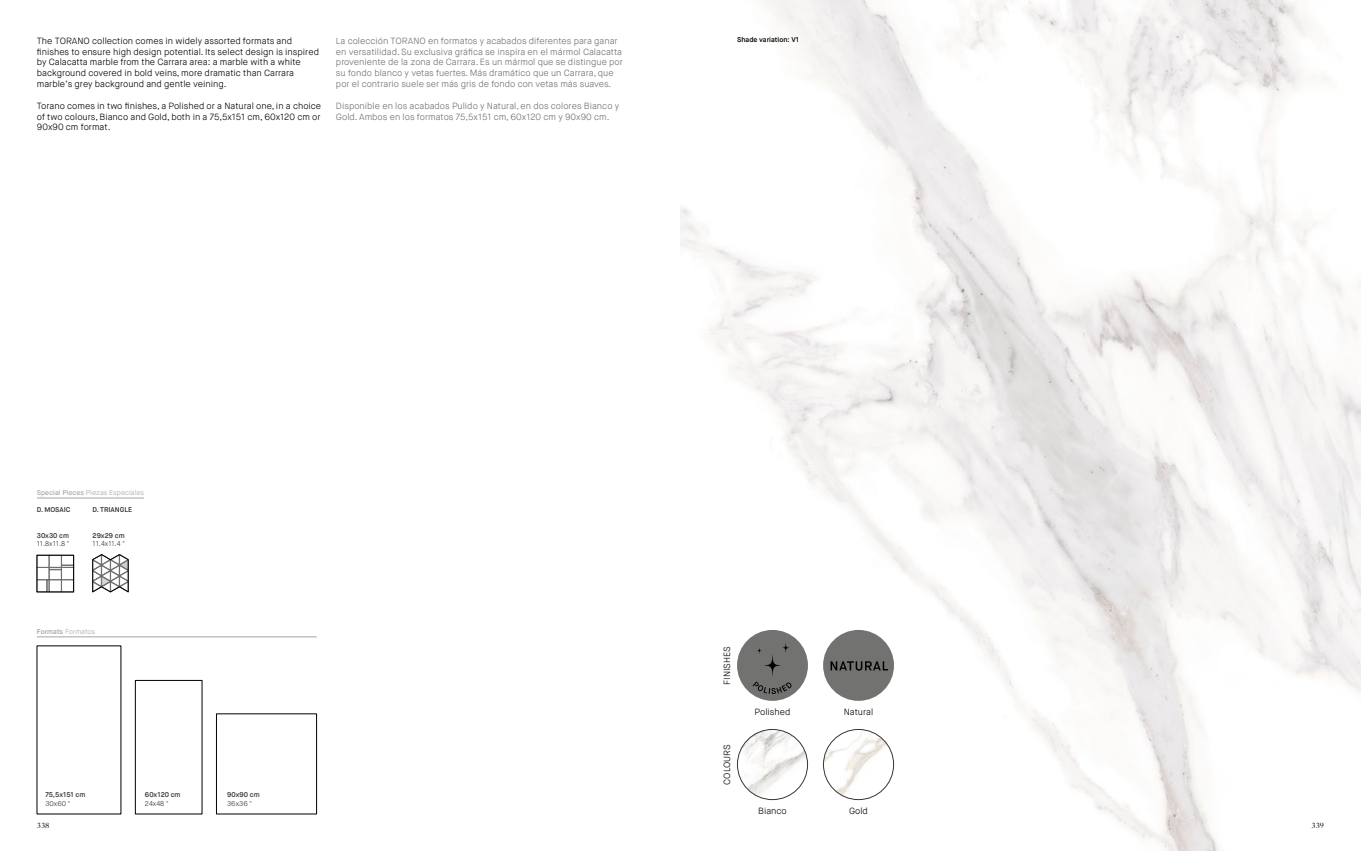
<style>
.page{position:relative;width:1361px;height:851px;background:#fff}
.page>*{position:absolute;margin:0;border:0;box-sizing:border-box;transform-origin:0 0}
.t1{font:300 9px/10.8px "Maison Neue";color:#000}
.t2{font:300 9px/10.8px "Maison Neue";color:#706f6f}
.t3{font:600 7px "Maison Neue";color:#373636}
.t4{font:300 7px "Maison Neue";color:#a6a5a5}
.t5{font:300 7px "Maison Neue";color:#373636}
.t6{font:600 7px "Maison Neue";color:#000}
.t7{font:7px "Newsreader Display";color:#000}
.s1{font-weight:500}
.s2{font-weight:600}
</style>
<div class="page">
<img style="left:680px;top:0;width:681px;height:850px">
<img style="left:737px;top:729px;width:70px;height:70px;border-radius:35px">
<div style="left:737px;top:729px;width:70px;height:70px;border:1px solid #373636;border-radius:50%"></div>
<img style="left:823px;top:729px;width:70px;height:70px;border-radius:35px">
<div style="left:823px;top:729px;width:70px;height:70px;border:1px solid #373636;border-radius:50%"></div>
<div style="left:135px;top:680px;width:67px;height:134px;border:1px solid #000"></div>
<hr style="left:37px;top:636px;width:280px;height:1px;background:#a6a5a5">
<hr style="left:37px;top:497px;width:107px;height:1px;background:#a6a5a5">
<div style="left:216px;top:713px;width:101px;height:101px;border:1px solid #000"></div>
<div style="left:62px;top:579px;width:12px;height:13px;border:1px solid #706f6f"></div>
<div style="left:37px;top:555px;width:12px;height:12px;border:1px solid #706f6f"></div>
<div style="left:37px;top:567px;width:12px;height:12px;border:1px solid #706f6f"></div>
<div style="left:37px;top:579px;width:10px;height:13px;border:1px solid #706f6f"></div>
<svg style="left:47px;top:579px;width:2px;height:11px"></svg>
<div style="left:49px;top:579px;width:12px;height:13px;border:1px solid #706f6f"></div>
<div style="left:49px;top:555px;width:12px;height:12px;border:1px solid #706f6f"></div>
<div style="left:49px;top:569px;width:12px;height:10px;border:1px solid #706f6f"></div>
<svg style="left:49px;top:565px;width:23px;height:4px"></svg>
<div style="left:37px;top:555px;width:37px;height:37px;border:1px solid #000"></div>
<div style="left:823px;top:629px;width:71px;height:71px;background:#727271;border-radius:50%"></div>
<svg style="left:830px;top:661px;width:58px;height:9px"></svg>
<div style="left:737px;top:629px;width:71px;height:71px;background:#727271;border-radius:50%"></div>
<svg style="left:759px;top:647px;width:26px;height:36px"></svg>
<svg style="left:780px;top:639px;width:12px;height:16px"></svg>
<svg style="left:752px;top:681px;width:39px;height:13px"></svg>
<svg style="left:92px;top:554px;width:36px;height:38px"></svg>
<p class="t1" style="left:37px;top:35px;width:284px">The TORANO collection comes in widely assorted formats and finishes to ensure high design potential. Its select design is inspired by Calacatta marble from the Carrara area: a marble with a white background covered in bold veins, more dramatic than Carrara marble’s grey background and gentle veining.</p>
<p class="t1" style="left:37px;top:100px;width:286px;text-align:justify">Torano comes in two finishes, a Polished or a Natural one, in a choice of two colours, Bianco and Gold, both in a 75,5x151 cm, 60x120 cm or 90x90 cm format.</p>
<p class="t2" style="left:336px;top:35px;width:288px">La colección TORANO en formatos y acabados diferentes para ganar en versatilidad. Su exclusiva gráfica se inspira en el mármol Calacatta proveniente de la zona de Carrara. Es un mármol que se distingue por su fondo blanco y vetas fuertes. Más dramático que un Carrara, que por el contrario suele ser más gris de fondo con vetas más suaves.</p>
<p class="t2" style="left:336px;top:100px;width:285px">Disponible en los acabados Pulido y Natural, en dos colores Bianco y<br>Gold. Ambos en los formatos 75,5x151 cm, 60x120 cm y 90x90 cm.</p>
<p class="t6" style="left:737px;top:35px;width:64px">Shade variation: V1</p>
<p class="t4" style="left:37px;top:488px;width:109px"><span class="s1">Special Pieces</span> Piezas Especiales</p>
<p class="t3" style="left:37px;top:505px;width:35px">D. MOSAIC</p>
<p class="t3" style="left:37px;top:530px;width:34px">30x30 cm</p>
<p class="t5" style="left:37px;top:539px;width:34px">11.8x11.8 "</p>
<p class="t3" style="left:93px;top:505px;width:41px">D. TRIANGLE</p>
<p class="t3" style="left:93px;top:530px;width:34px">29x29 cm</p>
<p class="t5" style="left:93px;top:539px;width:34px">11.4x11.4 "</p>
<p class="t4" style="left:37px;top:626px;width:60px"><span class="s2">Formats</span> Formatos</p>
<p class="t3" style="left:45px;top:790px;width:42px">75,5x151 cm</p>
<p class="t5" style="left:45px;top:798px;width:27px">30x60 "</p>
<p class="t3" style="left:145px;top:790px;width:37px">60x120 cm</p>
<p class="t5" style="left:145px;top:798px;width:25px">24x48 "</p>
<p class="t3" style="left:227px;top:790px;width:34px">90x90 cm</p>
<p class="t5" style="left:227px;top:798px;width:27px">36x36 "</p>
<p class="t1" style="left:721px;top:684px;width:40px;rotate:-90deg">FINISHES</p>
<p class="t1" style="left:721px;top:784px;width:42px;rotate:-90deg">COLOURS</p>
<p class="t1" style="left:754px;top:706px;width:37px">Polished</p>
<p class="t1" style="left:844px;top:706px;width:31px">Natural</p>
<p class="t1" style="left:758px;top:805px;width:30px">Bianco</p>
<p class="t1" style="left:849px;top:805px;width:20px">Gold</p>
<p class="t7" style="left:37px;top:819px;width:14px">338</p>
<p class="t7" style="left:1311px;top:819px;width:14px">339</p>
</div>
